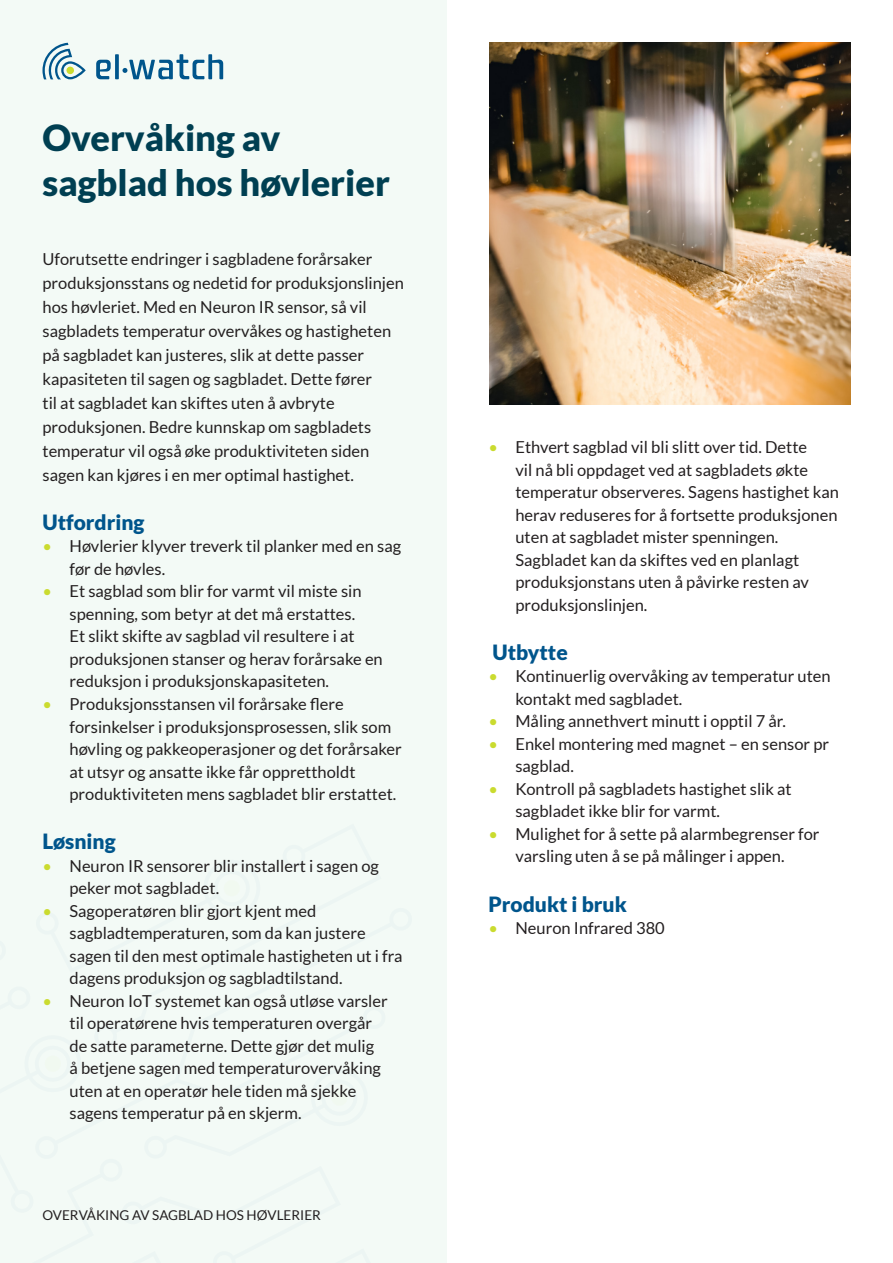
<style>
.page{position:relative;width:893px;height:1263px;background:#fff}
.page>*{position:absolute;margin:0;border:0;box-sizing:border-box;transform-origin:0 0}
.t1{font:900 36px/45px "Lato";color:#003f52}
.t2{font:900 21px "Lato";color:#00558c}
.t3{font:16.5px/22.5px "Lato";color:#231f20}
.t4{font:13.5px "Lato";color:#231f20}
.s1{color:#cadb2f}
</style>
<div class="page">
<div style="left:0;top:0;width:446px;height:1263px;background:#f3faf6"></div>
<svg style="left:42px;top:43px;width:44px;height:36px"></svg>
<svg style="left:96px;top:60px;width:15px;height:19px"></svg>
<svg style="left:115px;top:54px;width:4px;height:25px"></svg>
<svg style="left:122px;top:54px;width:101px;height:25px"></svg>
<img style="left:489px;top:43px;width:362px;height:361px">
<h1 class="t1" style="left:43px;top:117px;width:349px">Overvåking av sagblad hos høvlerier</h1>
<p class="t3" style="left:43px;top:247px;width:363px;line-height:24px">Uforutsette endringer i sagbladene forårsaker produksjonsstans og nedetid for produksjonslinjen hos høvleriet. Med en Neuron IR sensor, så vil sagbladets temperatur overvåkes og hastigheten på sagbladet kan justeres, slik at dette passer kapasiteten til sagen og sagbladet. Dette fører<br>til at sagbladet kan skiftes uten å avbryte produksjonen. Bedre kunnskap om sagbladets temperatur vil også øke produktiviteten siden sagen kan kjøres i en mer optimal hastighet.</p>
<p class="t2" style="left:43px;top:514px;width:104px">Utfordring</p>
<p class="t3" style="left:70px;top:535px;width:333px;text-indent:-27px"><span class="s1">•</span> Høvlerier klyver treverk til planker med en sag før de høvles.</p>
<p class="t3" style="left:70px;top:580px;width:315px;text-indent:-27px"><span class="s1">•</span> Et sagblad som blir for varmt vil miste sin spenning, som betyr at det må erstattes.<br>Et slikt skifte av sagblad vil resultere i at produksjonen stanser og herav forårsake en reduksjon i produksjonskapasiteten.</p>
<p class="t3" style="left:70px;top:693px;width:334px;text-indent:-27px"><span class="s1">•</span> Produksjonsstansen vil forårsake flere forsinkelser i produksjonsprosessen, slik som høvling og pakkeoperasjoner og det forårsaker at utsyr og ansatte ikke får opprettholdt produktiviteten mens sagbladet blir erstattet.</p>
<p class="t2" style="left:43px;top:833px;width:75px">Løsning</p>
<p class="t3" style="left:70px;top:854px;width:311px;text-indent:-27px"><span class="s1">•</span> Neuron IR sensorer blir installert i sagen og peker mot sagbladet.</p>
<p class="t3" style="left:70px;top:899px;width:334px;text-indent:-27px"><span class="s1">•</span> Sagoperatøren blir gjort kjent med sagbladtemperaturen, som da kan justere sagen til den mest optimale hastigheten ut i fra dagens produksjon og sagbladtilstand.</p>
<p class="t3" style="left:70px;top:989px;width:320px;text-indent:-27px"><span class="s1">•</span> Neuron IoT systemet kan også utløse varsler til operatørene hvis temperaturen overgår de satte parameterne. Dette gjør det mulig<br>å betjene sagen med temperaturovervåking uten at en operatør hele tiden må sjekke sagens temperatur på en skjerm.</p>
<p class="t4" style="left:43px;top:1208px;width:280px">OVERVÅKING AV SAGBLAD HOS HØVLERIER</p>
<p class="t3" style="left:515px;top:436px;width:325px;text-indent:-27px"><span class="s1">•</span> Ethvert sagblad vil bli slitt over tid. Dette<br>vil nå bli oppdaget ved at sagbladets økte temperatur observeres. Sagens hastighet kan herav reduseres for å fortsette produksjonen uten at sagbladet mister spenningen.<br>Sagbladet kan da skiftes ved en planlagt produksjonstans uten å påvirke resten av produksjonslinjen.</p>
<p class="t2" style="left:492px;top:643px;width:77px">Utbytte</p>
<p class="t3" style="left:515px;top:665px;width:317px;text-indent:-27px"><span class="s1">•</span> Kontinuerlig overvåking av temperatur uten kontakt med sagbladet.</p>
<p class="t3" style="left:488px;top:710px;width:299px"><span class="s1">•</span> Måling annethvert minutt i opptil 7 år.</p>
<p class="t3" style="left:515px;top:732px;width:315px;text-indent:-27px"><span class="s1">•</span> Enkel montering med magnet – en sensor pr sagblad.</p>
<p class="t3" style="left:515px;top:777px;width:278px;text-indent:-27px"><span class="s1">•</span> Kontroll på sagbladets hastighet slik at sagbladet ikke blir for varmt.</p>
<p class="t3" style="left:488px;top:822px;width:333px;text-align:center"><span class="s1">•</span> Mulighet for å sette på alarmbegrenser for varsling uten å se på målinger i appen.</p>
<p class="t2" style="left:488px;top:895px;width:140px">Produkt i bruk</p>
<p class="t3" style="left:488px;top:917px;width:178px"><span class="s1">•</span> Neuron Infrared 380</p>
</div>
